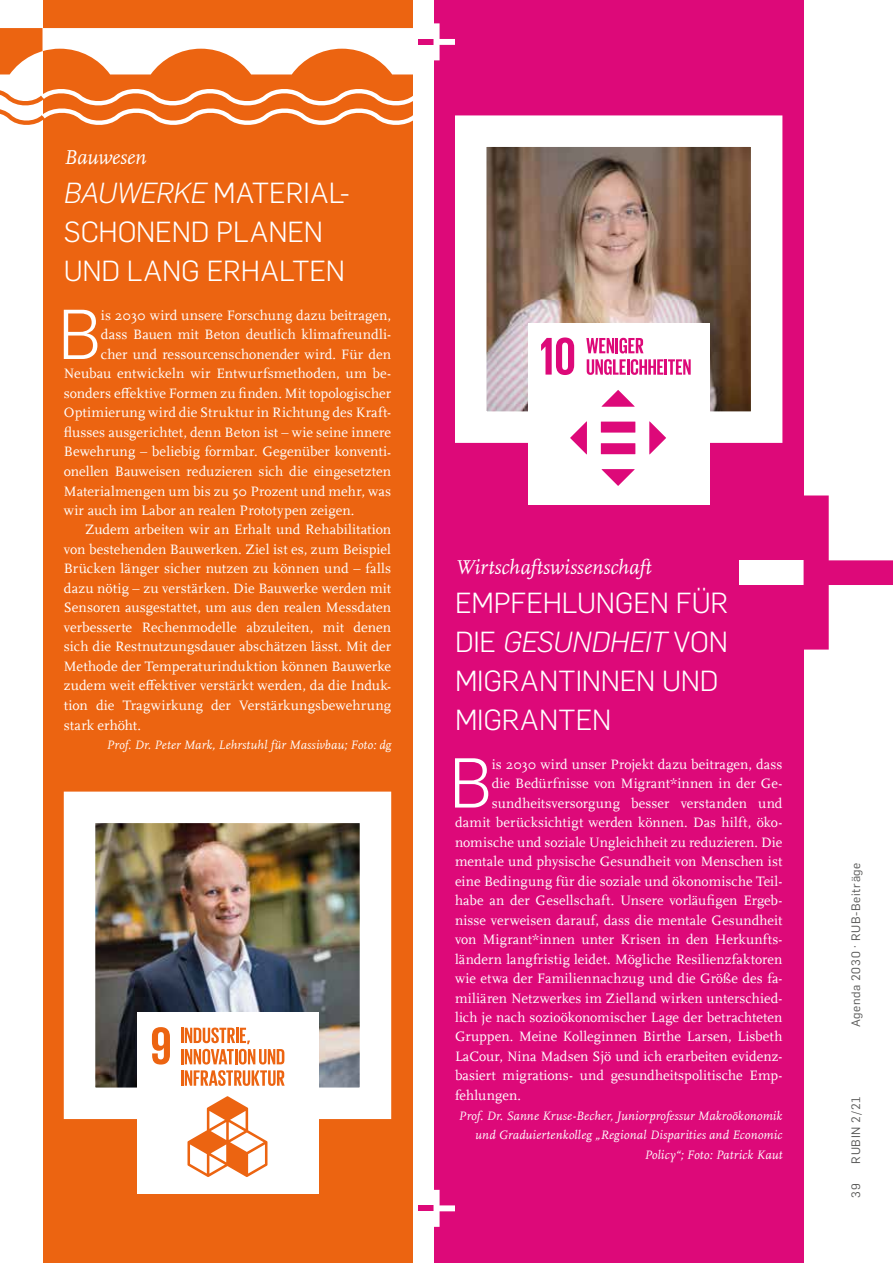
<style>
.page{position:relative;width:893px;height:1263px;background:#fff}
.page>*{position:absolute;margin:0;border:0;box-sizing:border-box;transform-origin:0 0}
.t1{font:300 69px "Rub Flama";color:#fff}
.t2{font:300 28.5px/39px "Rub Flama";letter-spacing:-.01em;color:#fff}
.t3{font:italic 21px "RUB Scala MZ";letter-spacing:.005em;color:#fff}
.t4{font:14.25px "RUB Scala MZ";letter-spacing:.005em;color:#fff}
.t5{font:italic 12.75px/19.5px "RUB Scala MZ";letter-spacing:.015em;color:#fff;text-align:right}
.t6{font:12px "Rub Flama";letter-spacing:.055em;color:#575756}
.s1{font-style:italic}
</style>
<div class="page">
<div style="left:43px;top:0;width:369px;height:1263px;background:#ec6411"></div>
<svg style="left:0;top:28px;width:413px;height:46px"></svg>
<div style="left:434px;top:0;width:370px;height:1263px;background:#dd0979"></div>
<svg style="left:455px;top:115px;width:328px;height:344px;background:#b6a09a"></svg>
<div style="left:528px;top:323px;width:181px;height:181px;background:#fff"></div>
<svg style="left:541px;top:337px;width:33px;height:38px"></svg>
<div style="left:601px;top:443px;width:34px;height:11px;background:#dd0979"></div>
<div style="left:601px;top:422px;width:34px;height:11px;background:#dd0979"></div>
<svg style="left:601px;top:390px;width:34px;height:17px"></svg>
<svg style="left:649px;top:421px;width:17px;height:33px"></svg>
<svg style="left:601px;top:469px;width:34px;height:17px"></svg>
<svg style="left:570px;top:421px;width:17px;height:33px"></svg>
<svg style="left:586px;top:338px;width:57px;height:15px"></svg>
<svg style="left:587px;top:359px;width:104px;height:16px"></svg>
<img style="left:63px;top:791px;width:329px;height:344px">
<div style="left:137px;top:1012px;width:181px;height:182px;background:#fff"></div>
<svg style="left:152px;top:1027px;width:18px;height:37px"></svg>
<svg style="left:181px;top:1027px;width:103px;height:37px"></svg>
<svg style="left:181px;top:1070px;width:104px;height:16px"></svg>
<svg style="left:187px;top:1096px;width:80px;height:81px"></svg>
<div style="left:739px;top:560px;width:64px;height:25px;background:#fff"></div>
<svg style="left:804px;top:495px;width:89px;height:155px"></svg>
<div style="left:418px;top:39px;width:15px;height:6px;background:#dd0979"></div>
<svg style="left:433px;top:23px;width:22px;height:37px"></svg>
<div style="left:418px;top:1205px;width:15px;height:6px;background:#dd0979"></div>
<svg style="left:433px;top:1190px;width:22px;height:37px"></svg>
<svg style="left:0;top:83px;width:413px;height:48px"></svg>
<h3 class="t3" style="left:64px;top:144px;width:84px">Bauwesen</h3>
<h2 class="t2" style="left:64px;top:172px;width:288px"><span class="s1">BAUWERKE</span> MATERIAL-<br>SCHONEND PLANEN<br>UND LANG ERHALTEN</h2>
<h1 class="t1" style="left:58px;top:288px;width:44px">B</h1>
<p class="t4" style="left:101px;top:306px;width:292px">is 2030 wird unsere Forschung dazu beitragen,</p>
<p class="t4" style="left:101px;top:325px;width:292px">dass Bauen mit Beton deutlich klimafreundli-</p>
<p class="t4" style="left:101px;top:345px;width:292px">cher und ressourcenschonender wird. Für den</p>
<p class="t4" style="left:64px;top:364px;width:329px">Neubau entwickeln wir Entwurfsmethoden, um be-</p>
<p class="t4" style="left:64px;top:384px;width:329px">sonders effektive Formen zu finden. Mit topologischer</p>
<p class="t4" style="left:64px;top:403px;width:329px">Optimierung wird die Struktur in Richtung des Kraft-</p>
<p class="t4" style="left:64px;top:423px;width:329px">flusses ausgerichtet, denn Beton ist – wie seine innere</p>
<p class="t4" style="left:64px;top:442px;width:329px">Bewehrung – beliebig formbar. Gegenüber konventi-</p>
<p class="t4" style="left:64px;top:462px;width:329px">onellen Bauweisen reduzieren sich die eingesetzten</p>
<p class="t4" style="left:64px;top:481px;width:329px">Materialmengen um bis zu 50 Prozent und mehr, was</p>
<p class="t4" style="left:64px;top:501px;width:292px">wir auch im Labor an realen Prototypen zeigen.</p>
<p class="t4" style="left:85px;top:520px;width:308px">Zudem arbeiten wir an Erhalt und Rehabilitation</p>
<p class="t4" style="left:64px;top:540px;width:329px">von bestehenden Bauwerken. Ziel ist es, zum Beispiel</p>
<p class="t4" style="left:64px;top:559px;width:329px">Brücken länger sicher nutzen zu können und – falls</p>
<p class="t4" style="left:64px;top:579px;width:329px">dazu nötig – zu verstärken. Die Bauwerke werden mit</p>
<p class="t4" style="left:64px;top:598px;width:329px">Sensoren ausgestattet, um aus den realen Messdaten</p>
<p class="t4" style="left:64px;top:618px;width:329px">verbesserte Rechenmodelle abzuleiten, mit denen</p>
<p class="t4" style="left:64px;top:637px;width:329px">sich die Restnutzungsdauer abschätzen lässt. Mit der</p>
<p class="t4" style="left:64px;top:657px;width:329px">Methode der Temperaturinduktion können Bauwerke</p>
<p class="t4" style="left:64px;top:676px;width:329px">zudem weit effektiver verstärkt werden, da die Induk-</p>
<p class="t4" style="left:64px;top:696px;width:329px">tion die Tragwirkung der Verstärkungsbewehrung</p>
<p class="t4" style="left:64px;top:715px;width:79px">stark erhöht.</p>
<p class="t5" style="left:107px;top:735px;width:286px">Prof. Dr. Peter Mark, Lehrstuhl für Massivbau; Foto: dg</p>
<h3 class="t3" style="left:455px;top:554px;width:198px">Wirtschaftswissenschaft</h3>
<h2 class="t2" style="left:455px;top:581px;width:275px">EMPFEHLUNGEN FÜR<br>DIE <span class="s1">GESUNDHEIT</span> VON<br>MIGRANTINNEN UND<br>MIGRANTEN</h2>
<h1 class="t1" style="left:449px;top:736px;width:44px">B</h1>
<p class="t4" style="left:492px;top:754px;width:292px">is 2030 wird unser Projekt dazu beitragen, dass</p>
<p class="t4" style="left:492px;top:774px;width:292px">die Bedürfnisse von Migrant*innen in der Ge-</p>
<p class="t4" style="left:492px;top:793px;width:292px">sundheitsversorgung besser verstanden und</p>
<p class="t4" style="left:455px;top:813px;width:329px">damit berücksichtigt werden können. Das hilft, öko-</p>
<p class="t4" style="left:455px;top:832px;width:329px">nomische und soziale Ungleichheit zu reduzieren. Die</p>
<p class="t4" style="left:455px;top:852px;width:329px">mentale und physische Gesundheit von Menschen ist</p>
<p class="t4" style="left:455px;top:871px;width:329px">eine Bedingung für die soziale und ökonomische Teil-</p>
<p class="t4" style="left:455px;top:891px;width:329px">habe an der Gesellschaft. Unsere vorläufigen Ergeb-</p>
<p class="t4" style="left:455px;top:910px;width:329px">nisse verweisen darauf, dass die mentale Gesundheit</p>
<p class="t4" style="left:455px;top:930px;width:329px">von Migrant*innen unter Krisen in den Herkunfts-</p>
<p class="t4" style="left:455px;top:949px;width:329px">ländern langfristig leidet. Mögliche Resilienzfaktoren</p>
<p class="t4" style="left:455px;top:969px;width:329px">wie etwa der Familiennachzug und die Größe des fa-</p>
<p class="t4" style="left:455px;top:988px;width:329px">miliären Netzwerkes im Zielland wirken unterschied-</p>
<p class="t4" style="left:455px;top:1008px;width:329px">lich je nach sozioökonomischer Lage der betrachteten</p>
<p class="t4" style="left:455px;top:1027px;width:329px">Gruppen. Meine Kolleginnen Birthe Larsen, Lisbeth</p>
<p class="t4" style="left:455px;top:1047px;width:329px">LaCour, Nina Madsen Sjö und ich erarbeiten evidenz-</p>
<p class="t4" style="left:455px;top:1066px;width:329px">basiert migrations- und gesundheitspolitische Emp-</p>
<p class="t4" style="left:455px;top:1086px;width:67px">fehlungen.</p>
<p class="t5" style="left:459px;top:1105px;width:325px">Prof. Dr. Sanne Kruse-Becher, Juniorprofessur Makroökonomik und Graduiertenkolleg „Regional Disparities and Economic<br>Policy“; Foto: Patrick Kaut</p>
<p class="t6" style="left:848px;top:1027px;width:166px;rotate:-90deg">Agenda 2030 · RUB-Beiträge</p>
<p class="t6" style="left:848px;top:1163px;width:69px;rotate:-90deg">RUBIN 2/21</p>
<p class="t6" style="left:848px;top:1197px;width:16px;rotate:-90deg">39</p>
</div>
